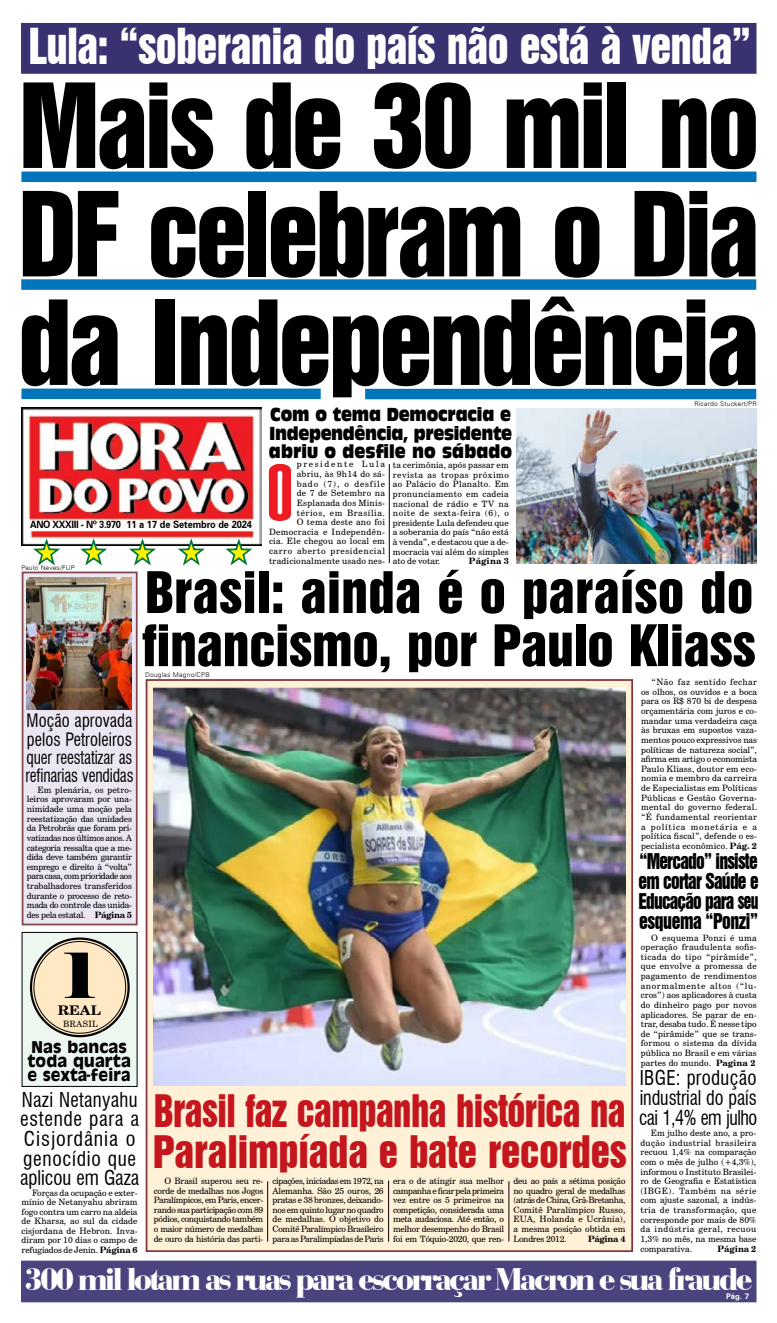
<style>
.page{position:relative;width:777px;height:1323px;background:#fff}
.page>*{position:absolute;margin:0;border:0;box-sizing:border-box;transform-origin:0 0}
.t1{font:106.75px/108.5px "Swiss 921 BT Regular A";letter-spacing:-.035em;color:#000;text-align:justify}
.t2{font:62.21px "Elephant";color:#000}
.t3{font:52.24px/53.1px "Swiss 921 BT Regular A";letter-spacing:-.005em;color:#000}
.t4{font:45.5px "Swiss 921 BT Regular A";letter-spacing:-.015em;color:#fff;scale:.94 1}
.t5{font:41.12px/41.6px "Swiss 921 BT Regular A";letter-spacing:-.015em;color:#c4161c;scale:.89 1}
.t6{font:900 32.55px "Bauer Bodoni BT";letter-spacing:-.08em;color:#fff}
.t7{font:condensed 19.95px/19.6px "Swiss 721 BT";letter-spacing:.035em;color:#000;scale:.95 1}
.t8{font:19.95px/19.9px "Swiss 921 BT Regular A";letter-spacing:-.045em;color:#000;text-align:justify;scale:.89 1}
.t9{font:condensed 19.95px/19.9px "Swiss 721 BT";letter-spacing:.015em;color:#000;text-align:justify;scale:.95 1}
.t10{font:condensed 18.03px/18.3px "Swiss 721 BT";letter-spacing:-.01em;color:#000;text-align:justify;scale:.91 1}
.t11{font:17.5px/18.4px "Antique Olive Compact";letter-spacing:-.02em;color:#000;text-align:justify;scale:.82 1}
.t12{font:700 15.75px/14.2px "Antique Olive";letter-spacing:.01em;color:#000;scale:.96 1}
.t13{font:700 13.3px "Century Schoolbook BT";color:#000;scale:1.06 1}
.t14{font:700 10.15px "Zurich BT";letter-spacing:-.01em;color:#000;scale:.92 1}
.t15{font:8.75px/9.6px "Century Schoolbook BT";letter-spacing:.01em;color:#000;text-align:justify}
.t16{font:8.75px/9.6px "Century Schoolbook BT";letter-spacing:.03em;color:#000;text-align:right}
.t17{font:700 8.75px "Century Schoolbook BT";color:#000}
.t18{font:700 7.88px "Zurich BT";color:#fff}
.t19{font:300 6.56px "Zurich BT";letter-spacing:.03em;color:#000}
.s1{font-weight:700}
</style>
<div class="page">
<div style="left:22px;top:23px;width:734px;height:50px;background:#383271"></div>
<div style="left:21px;top:23px;width:735px;height:51px;border:1px solid #383271"></div>
<div style="left:21px;top:389px;width:300px;height:10px;background:#0075bb"></div>
<div style="left:147px;top:680px;width:485px;height:571px;background:#fff0d8"></div>
<div style="left:146px;top:679px;width:487px;height:573px;border:2px solid #82343d"></div>
<div style="left:22px;top:1261px;width:734px;height:41px;background:#49437e"></div>
<div style="left:21px;top:172px;width:735px;height:10px;background:#0075bb"></div>
<hr style="left:389px;top:464px;width:1px;height:99px;background:#000">
<hr style="left:267px;top:1181px;width:1px;height:61px;background:#000">
<hr style="left:388px;top:1180px;width:1px;height:62px;background:#000">
<hr style="left:508px;top:1181px;width:1px;height:61px;background:#000">
<img style="left:21px;top:408px;width:240px;height:138px">
<svg style="left:223px;top:539px;width:32px;height:27px"></svg>
<svg style="left:175px;top:539px;width:32px;height:27px"></svg>
<svg style="left:127px;top:539px;width:31px;height:27px"></svg>
<svg style="left:78px;top:539px;width:32px;height:27px"></svg>
<svg style="left:31px;top:539px;width:31px;height:27px"></svg>
<div style="left:23px;top:572px;width:114px;height:353px;background:#ece6f3"></div>
<div style="left:22px;top:572px;width:116px;height:353px;border:2px solid #804649"></div>
<div style="left:22px;top:932px;width:115px;height:154px;background:#edf7ef"></div>
<div style="left:22px;top:932px;width:116px;height:155px;border:1px solid #000"></div>
<div style="left:32px;top:940px;width:95px;height:95px;background:#ffe9c5;border-radius:50%"></div>
<div style="left:30px;top:937px;width:100px;height:100px;border:2px solid #000;border-radius:50%"></div>
<img style="left:268px;top:464px;width:24px;height:57px">
<div style="left:21px;top:279px;width:735px;height:11px;background:#0075bb"></div>
<div style="left:365px;top:389px;width:391px;height:10px;background:#0075bb"></div>
<img style="left:517px;top:408px;width:239px;height:155px">
<img style="left:154px;top:687px;width:471px;height:398px">
<img style="left:27px;top:577px;width:105px;height:132px">
<h3 class="t4" style="left:29px;top:17px;width:770px">Lula: “soberania do país não está à venda”</h3>
<h1 class="t1" style="left:18px;top:70px;width:744px">Mais de 30 mil no DF celebram o Dia da Independência</h1>
<h3 class="t11" style="left:269px;top:405px;width:298px">Com o tema Democracia e Independência, presidente abriu o desfile no sábado</h3>
<p class="t16" style="left:269px;top:459px;width:117px">presidente Lula<br>abriu, às 9h14 do sá-<br>bado (7), o desfile<br>de 7 de Setembro na<br>Esplanada dos Minis&shy;térios, em Brasília.<br>O tema deste ano foi<br>Democracia e Independên&shy;cia. Ele chegou ao local em carro aberto presidencial tradicionalmente usado nes-</p>
<p class="t15" style="left:393px;top:460px;width:117px">ta cerimônia, após passar em revista as tropas próximo ao Palácio do Planalto. Em pronunciamento em cadeia nacional de rádio e TV na noite de sexta-feira (6), o presidente Lula defendeu que a soberania do país “não está à venda”, e destacou que a de&shy;mocracia vai além do simples ato de votar.</p>
<p class="t19" style="left:694px;top:400px;width:64px">Ricardo Stuckert/PR</p>
<p class="t14" style="left:30px;top:518px;width:243px">ANO XXXIII - Nº 3.970 11 a 17 de Setembro de 2024</p>
<p class="t17" style="left:469px;top:555px;width:41px">Página 3</p>
<p class="t19" style="left:22px;top:564px;width:55px">Paulo Neves/FUP</p>
<h3 class="t3" style="left:142px;top:565px;width:615px">Brasil: ainda é o paraíso do financismo, por Paulo Kliass</h3>
<p class="t19" style="left:145px;top:671px;width:66px">Douglas Magno/CPB</p>
<p class="t15" style="left:641px;top:677px;width:117px;text-indent:10px">“Não faz sentido fechar os olhos, os ouvidos e a boca para os R$ 870 bi de despesa orçamentária com juros e co&shy;mandar uma verdadeira caça às bruxas em supostos vaza&shy;mentos pouco expressivos nas políticas de natureza social”, afirma em artigo o economista Paulo Kliass, doutor em eco&shy;nomia e membro da carreira de Especialistas em Políticas Públicas e Gestão Governa&shy;mental do governo federal. “É fundamental reorientar a política monetária e a política fiscal”, defende o es&shy;pecialista econômico. <span class="s1">Pág. 2</span></p>
<h3 class="t10" style="left:26px;top:712px;width:120px">Moção aprovada pelos Petroleiros quer reestatizar as refinarias vendidas</h3>
<p class="t15" style="left:27px;top:785px;width:107px;text-indent:10px">Em plenária, os petro&shy;leiros aprovaram por una&shy;nimidade uma moção pela reestatização das unidades da Petrobrás que foram pri&shy;vatizadas nos últimos anos. A categoria ressalta que a me&shy;dida deve também garantir emprego e direito à “volta” para casa, com prioridade aos trabalhadores transferidos durante o processo de reto&shy;mada do controle das unida&shy;des pela estatal. <span class="s1">Página 5</span></p>
<h3 class="t8" style="left:638px;top:851px;width:137px">“Mercado” insiste em cortar Saúde e Educação para seu esquema “Ponzi”</h3>
<h2 class="t2" style="left:63px;top:937px;width:35px">1</h2>
<h3 class="t13" style="left:58px;top:1001px;width:42px">REAL</h3>
<p class="t15" style="left:63px;top:1019px;width:36px">BRASIL</p>
<h3 class="t12" style="left:27px;top:1039px;width:109px">Nas bancas toda quarta e sexta-feira</h3>
<h3 class="t7" style="left:20px;top:1090px;width:127px">Nazi Netanyahu estende para a<br>Cisjordânia o genocídio que aplicou em Gaza</h3>
<p class="t15" style="left:22px;top:1188px;width:117px;text-indent:10px">Forças da ocupação e exter&shy;mínio de Netanyahu abriram fogo contra um carro na aldeia de Kharsa, ao sul da cidade cisjordana de Hebron. Inva&shy;diram por 10 dias o campo de refugiados de Jenin. <span class="s1">Página 6</span></p>
<h3 class="t5" style="left:153px;top:1089px;width:534px">Brasil faz campanha histórica na<br>Paralimpíada e bate recordes</h3>
<p class="t15" style="left:154px;top:1176px;width:111px;text-indent:11px">O Brasil superou seu re&shy;corde de medalhas nos Jogos Paralímpicos, em Paris, encer&shy;rando sua participação com 89 pódios, conquistando também o maior número de medalhas de ouro da história das parti-</p>
<p class="t15" style="left:273px;top:1176px;width:113px">cipações, iniciadas em 1972, na Alemanha. São 25 ouros, 26 pratas e 38 bronzes, deixando&shy;nos em quinto lugar no quadro de medalhas. O objetivo do Comitê Paralímpico Brasileiro para as Paralimpíadas de Paris</p>
<p class="t15" style="left:393px;top:1176px;width:113px">era o de atingir sua melhor campanha e ficar pela primeira vez entre os 5 primeiros na competição, considerada uma meta audaciosa. Até então, o melhor desempenho do Brasil foi em Tóquio-2020, que ren-</p>
<p class="t15" style="left:513px;top:1176px;width:114px">deu ao país a sétima posição no quadro geral de medalhas (atrás de China, Grã-Bretanha, Comitê Paralímpico Russo, EUA, Holanda e Ucrânia), a mesma posição obtida em Londres 2012.</p>
<p class="t17" style="left:588px;top:1232px;width:39px">Página 4</p>
<p class="t15" style="left:641px;top:932px;width:117px;text-indent:10px">O esquema Ponzi é uma operação fraudulenta sofis&shy;ticada do tipo “pirâmide”, que envolve a promessa de pagamento de rendimentos anormalmente altos (“lu&shy;cros”) aos aplicadores à custa do dinheiro pago por novos aplicadores. Se parar de en&shy;trar, desaba tudo. É nesse tipo de “pirâmide” que se trans&shy;formou o sistema da dívida pública no Brasil e em várias partes do mundo. <span class="s1">Pagina 2</span></p>
<h3 class="t9" style="left:639px;top:1067px;width:126px">IBGE: produção industrial do país cai 1,4% em julho</h3>
<p class="t15" style="left:640px;top:1128px;width:117px;text-indent:10px">Em julho deste ano, a pro&shy;dução industrial brasileira recuou 1,4% na comparação com o mês de julho (+4,3%), informou o Instituto Brasilei&shy;ro de Geografia e Estatística (IBGE). Também na série com ajuste sazonal, a indús&shy;tria de transformação, que corresponde por mais de 80% da indústria geral, recuou 1,3% no mês, na mesma base comparativa.</p>
<p class="t17" style="left:718px;top:1242px;width:40px">Página 2</p>
<h3 class="t6" style="left:25px;top:1259px;width:729px">300 mil lotam as ruas para escorraçar Macron e sua fraude</h3>
<p class="t18" style="left:726px;top:1292px;width:25px">Pág. 7</p>
</div>
